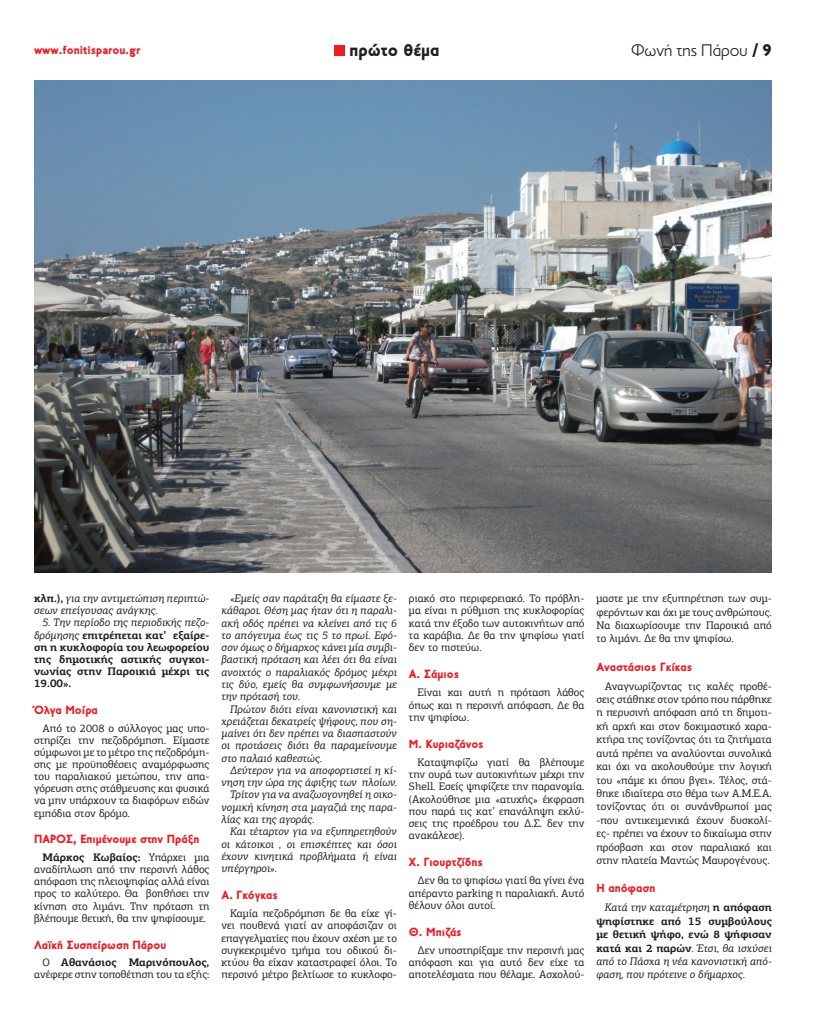
<style>
.page{position:relative;width:823px;height:1021px;background:#fff}
.page>*{position:absolute;margin:0;border:0;box-sizing:border-box;transform-origin:0 0}
.t1{font:900 17.9px "PF Transport";color:#231f20}
.t2{font:300 17px "PF Transport";color:#231f20}
.t3{font:900 12px "PF Transport";color:#ed1d23}
.t4{font:11px/12.3px "PF Agora Slab Pro";color:#231f20;text-align:justify}
.t5{font:italic 11px/12.3px "PF Agora Slab Pro";color:#231f20;text-align:justify}
.t6{font:700 11px/12.1px "PF Agora Slab Pro";color:#231f20;text-align:justify}
.s1{font-weight:900}
.s2{font-weight:700;font-style:normal}
.s3{font-weight:400;font-style:italic}
.s4{font-weight:700}
</style>
<div class="page">
<div style="left:334px;top:46px;width:10px;height:10px;background:#ed1d23"></div>
<img style="left:34px;top:80px;width:737px;height:493px">
<p class="t3" style="left:34px;top:43px;width:108px">www.fonitisparou.gr</p>
<h1 class="t1" style="left:349px;top:40px;width:91px">πρώτο θέµα</h1>
<h2 class="t2" style="left:630px;top:41px;width:142px">Φωνή της Πάρου <span class="s1">/ 9</span></h2>
<p class="t5" style="left:34px;top:592px;width:177px"><span class="s2">κλπ.),</span> για την αντιµετώπιση περιπτώ&shy;σεων επείγουσας ανάγκης.</p>
<p class="t6" style="left:34px;top:616px;width:177px;text-indent:9px"><span class="s3">5. Την περίοδο της περιοδικής πεζο&shy;δρόµησης</span> επιτρέπεται κατ’ εξαίρε&shy;ση η κυκλοφορία του λεωφορείου της δηµοτικής αστικής συγκοι&shy;νωνίας στην Παροικιά µέχρι τις 19.00».</p>
<p class="t3" style="left:34px;top:702px;width:65px">Όλγα Μοίρα</p>
<p class="t4" style="left:34px;top:721px;width:177px;text-indent:9px">Από το 2008 ο σύλλογος µας υπο&shy;στηρίζει την πεζοδρόµηση. Είµαστε σύµφωνοι µε το µέτρο της πεζοδρόµη&shy;σης µε προϋποθέσεις αναµόρφωσης του παραλιακού µετώπου, την απα&shy;γόρευση στης στάθµευσης και φυσικά να µην υπάρχουν τα διαφόρων ειδών εµπόδια στον δρόµο.</p>
<p class="t3" style="left:34px;top:832px;width:167px">ΠΑΡΟΣ, Επιµένουµε στην Πράξη</p>
<p class="t4" style="left:34px;top:851px;width:177px;text-indent:9px"><span class="s4">Μάρκος Κωβαίος:</span> Υπάρχει µια αναδίπλωση από την περσινή λάθος απόφαση της πλειοψηφίας αλλά είναι προς το καλύτερο. Θα βοηθήσει την κίνηση στο λιµάνι. Την πρόταση τη βλέπουµε θετική, θα την ψηφίσουµε.</p>
<p class="t3" style="left:34px;top:937px;width:134px">Λαϊκή Συσπείρωση Πάρου</p>
<p class="t4" style="left:34px;top:956px;width:177px;text-align:right">Ο <span class="s4">Αθανάσιος Μαρινόπουλος, </span>ανέφερε στην τοποθέτηση του τα εξής:</p>
<p class="t5" style="left:221px;top:592px;width:177px;text-indent:9px">«Εµείς σαν παράταξη θα είµαστε ξε&shy;κάθαροι. Θέση µας ήταν ότι η παραλι&shy;ακή οδός πρέπει να κλείνει από τις 6 το απόγευµα έως τις 5 το πρωί. Εφό&shy;σον όµως ο δήµαρχος κάνει µία συµβι&shy;βαστική πρόταση και λέει ότι θα είναι ανοιχτός ο παραλιακός δρόµος µέχρι τις δύο, εµείς θα συµφωνήσουµε µε την πρότασή του.</p>
<p class="t5" style="left:221px;top:702px;width:177px;text-indent:9px">Πρώτον διότι είναι κανονιστική και χρειάζεται δεκατρείς ψήφους, που ση&shy;µαίνει ότι δεν πρέπει να διασπαστούν οι προτάσεις διότι θα παραµείνουµε στο παλαιό καθεστώς.</p>
<p class="t5" style="left:230px;top:764px;width:168px">∆εύτερον για να αποφορτιστεί η κί-</p>
<p class="t5" style="left:221px;top:776px;width:177px">νηση την ώρα της άφιξης των πλοίων.</p>
<p class="t5" style="left:230px;top:788px;width:168px">Τρίτον για να αναζωογονηθεί η οικο-</p>
<p class="t5" style="left:221px;top:800px;width:177px">νοµική κίνηση στα µαγαζιά της παρα-</p>
<p class="t5" style="left:221px;top:813px;width:95px">λίας και της αγοράς.</p>
<p class="t5" style="left:230px;top:825px;width:168px">Και τέταρτον για να εξυπηρετηθούν</p>
<p class="t5" style="left:221px;top:837px;width:177px">οι κάτοικοι , οι επισκέπτες και όσοι</p>
<p class="t5" style="left:221px;top:849px;width:177px">έχουν κινητικά προβλήµατα ή είναι</p>
<p class="t5" style="left:221px;top:862px;width:57px">υπέργηροι».</p>
<p class="t3" style="left:221px;top:888px;width:58px">Α. Γκόγκας</p>
<p class="t4" style="left:221px;top:907px;width:177px;text-indent:9px">Καµία πεζοδρόµηση δε θα είχε γί&shy;νει πουθενά γιατί αν αποφάσιζαν οι επαγγελµατίες που έχουν σχέση µε το συγκεκριµένο τµήµα του οδικού δι&shy;κτύου θα είχαν καταστραφεί όλοι. Το περσινό µέτρο βελτίωσε το κυκλοφο-</p>
<p class="t4" style="left:409px;top:592px;width:177px">ριακό στο περιφερειακό. Το πρόβλη&shy;µα είναι η ρύθµιση της κυκλοφορίας κατά την έξοδο των αυτοκινήτων από τα καράβια. ∆ε θα την ψηφίσω γιατί δεν το πιστεύω.</p>
<p class="t3" style="left:409px;top:667px;width:52px">Α. Σάµιος</p>
<p class="t4" style="left:409px;top:686px;width:177px;text-indent:9px">Είναι και αυτή η πρόταση λάθος όπως και η περσινή απόφαση. ∆ε θα την ψηφίσω.</p>
<p class="t3" style="left:409px;top:736px;width:76px">Μ. Κυριαζάνος</p>
<p class="t4" style="left:409px;top:755px;width:177px;text-indent:9px">Καταψηφίζω γιατί θα βλέπουµε την ουρά των αυτοκινήτων µέχρι την Shell. Εσείς ψηφίζετε την παρανοµία. (Ακολούθησε µια «ατυχής» έκφραση που παρά τις κατ’ επανάληψη εκλύ&shy;σεις της προέδρου του ∆.Σ. δεν την ανακάλεσε).</p>
<p class="t3" style="left:409px;top:855px;width:75px">Χ. Γιουρτζίδης</p>
<p class="t4" style="left:409px;top:874px;width:177px;text-indent:9px">∆εν θα το ψηφίσω γιατί θα γίνει ένα απέραντο parking η παραλιακή. Αυτό θέλουν όλοι αυτοί.</p>
<p class="t3" style="left:409px;top:924px;width:54px">Θ. Μπιζάς</p>
<p class="t4" style="left:409px;top:943px;width:177px;text-indent:9px">∆εν υποστηρίξαµε την περσινή µας απόφαση και για αυτό δεν είχε τα αποτελέσµατα που θέλαµε. Ασχολού-</p>
<p class="t4" style="left:596px;top:591px;width:177px;line-height:13.4px">µαστε µε την εξυπηρέτηση των συµ&shy;φερόντων και όχι µε τους ανθρώπους.<br>Να διαχωρίσουµε την Παροικιά από το λιµάνι. ∆ε θα την ψηφίσω.</p>
<p class="t3" style="left:596px;top:659px;width:97px">Αναστάσιος Γκίκας</p>
<p class="t4" style="left:596px;top:679px;width:177px;line-height:13.4px;text-indent:9px">Αναγνωρίζοντας τις καλές προθέ&shy;σεις στάθηκε στον τρόπο που πάρθηκε η περυσινή απόφαση από τη δηµοτι&shy;κή αρχή και στον δοκιµαστικό χαρα&shy;κτήρα της τονίζοντας ότι τα ζητήµατα αυτά πρέπει να αναλύονται συνολικά και όχι να ακολουθούµε την λογική του «πάµε κι όπου βγει». Τέλος, στά&shy;θηκε ιδιαίτερα στο θέµα των Α.Μ.Ε.Α. τονίζοντας ότι οι συνάνθρωποί µας -που αντικειµενικά έχουν δυσκολί&shy;ες- πρέπει να έχουν το δικαίωµα στην πρόσβαση και στον παραλιακό και στην πλατεία Μαντώς Μαυρογένους.</p>
<p class="t3" style="left:596px;top:881px;width:60px">Η απόφαση</p>
<p class="t5" style="left:596px;top:900px;width:177px;line-height:13.4px;text-indent:9px">Κατά την καταµέτρηση <span class="s2">η απόφαση ψηφίστηκε από 15 συµβούλους µε θετική ψήφο, ενώ 8 ψήφισαν κατά και 2 παρών</span>. Έτσι, θα ισχύσει από το Πάσχα η νέα κανονιστική από&shy;φαση, που πρότεινε ο δήµαρχος.</p>
</div>
